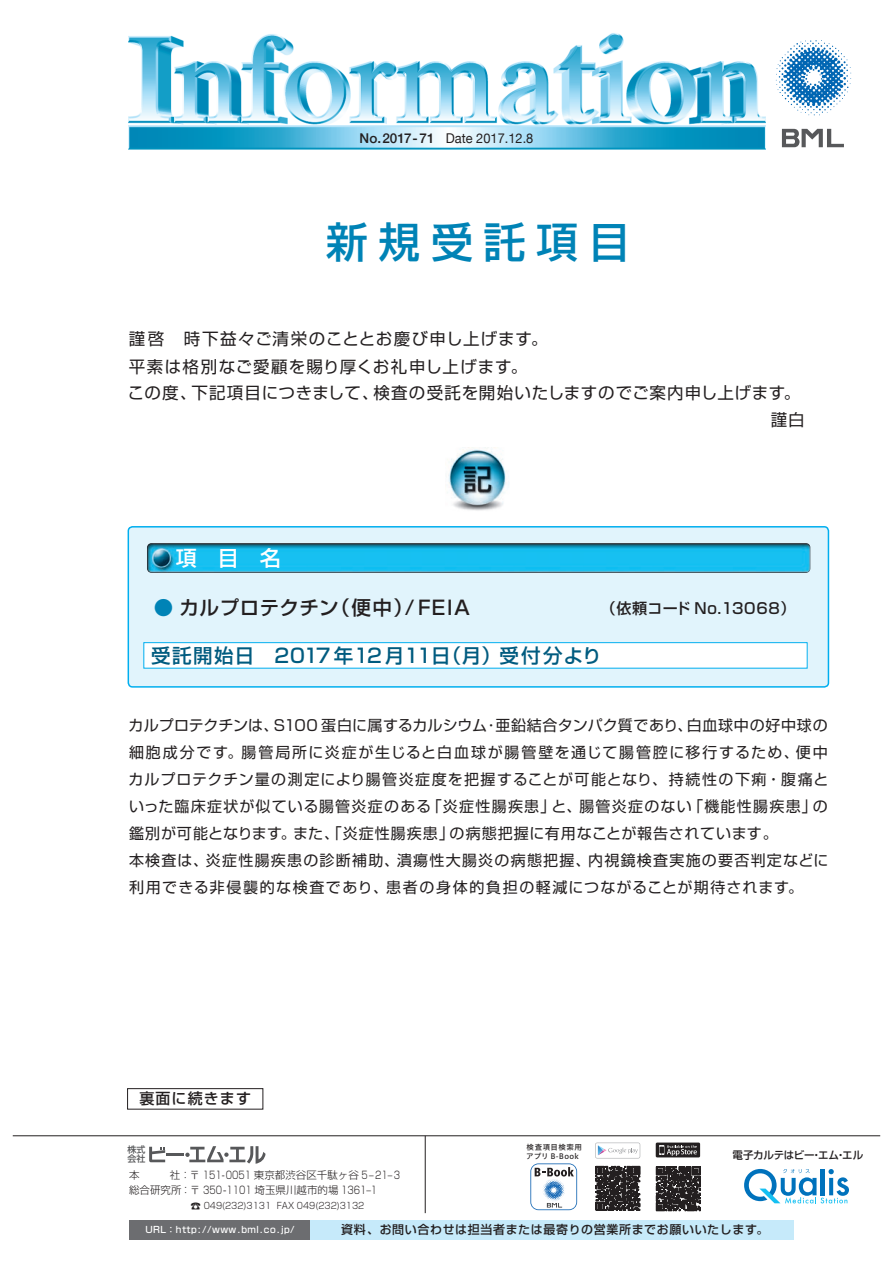
<style>
.page{position:relative;width:893px;height:1263px;background:#fff}
.page>*{position:absolute;margin:0;border:0;box-sizing:border-box;transform-origin:0 0}
.t1{font:500 42px "Shin Go Pro";letter-spacing:.25em;color:#0083b6}
.t2{font:500 21px "Shin Go Pro";color:#fff}
.t3{font:500 19.5px "Shin Go Pro";letter-spacing:.04em;color:#005b7f}
.t4{font:500 19.5px "Shin Go Pro";letter-spacing:.035em;color:#231f20}
.t5{font:16.5px "Shin Go Pro";letter-spacing:.055em;color:#231f20}
.t6{font:15px/27px "Shin Go Pro";letter-spacing:.075em;color:#231f20}
.t7{font:500 15px "Shin Go Pro";letter-spacing:.05em;color:#231f20}
.t8{font:500 15px "Shin Go Pro";letter-spacing:.075em;color:#231f20}
.t9{font:13.5px "Helvetica Neue";color:#231f20;scale:.95 1}
.t10{font:500 12px "Shin Go Pro";letter-spacing:.05em;color:#231f20}
.t11{font:300 10.5px/15px "Shin Go Pro";color:#231f20}
.t12{font:500 10.5px "Shin Go Pro";letter-spacing:-.025em;color:#231f20}
.t13{font:300 9px "Shin Go Pro";color:#231f20;scale:.9 1}
.t14{font:500 9px "Shin Go Pro";letter-spacing:.05em;color:#fff}
.t15{font:500 9px/9.4px "Shin Go Pro";color:#57585a}
.t16{font:7.5px/9px "Hiragino UD Sans Std W5";letter-spacing:.05em;color:#231f20}
.s1{font-weight:500}
.s2{color:#0083b6}
.s3{font-size:10.5px}
</style>
<div class="page">
<img style="left:128px;top:33px;width:663px;height:117px">
<svg style="left:776px;top:40px;width:75px;height:75px"></svg>
<svg style="left:782px;top:129px;width:62px;height:18px"></svg>
<hr style="left:425px;top:1136px;width:1px;height:77px;background:#231f20">
<hr style="left:13px;top:1135px;width:867px;height:1px;background:#231f20">
<div style="left:310px;top:1220px;width:484px;height:19px;background:#c6eafa"></div>
<div style="left:130px;top:1220px;width:180px;height:19px;background:#6c6d70"></div>
<svg style="left:744px;top:1169px;width:105px;height:34px"></svg>
<svg style="left:149px;top:1147px;width:16px;height:15px"></svg>
<hr style="left:166px;top:1153px;width:18px;height:3px;background:#57585a">
<svg style="left:185px;top:1146px;width:81px;height:18px"></svg>
<svg style="left:529px;top:1162px;width:50px;height:50px"></svg>
<svg style="left:530px;top:1163px;width:47px;height:47px"></svg>
<svg style="left:655px;top:1142px;width:45px;height:16px"></svg>
<svg style="left:655px;top:1166px;width:46px;height:46px"></svg>
<svg style="left:656px;top:1167px;width:44px;height:44px;background:#373435"></svg>
<svg style="left:595px;top:1143px;width:45px;height:15px"></svg>
<svg style="left:595px;top:1165px;width:46px;height:46px"></svg>
<svg style="left:596px;top:1166px;width:44px;height:44px;background:#373334"></svg>
<img style="left:447px;top:449px;width:62px;height:62px">
<div style="left:127px;top:1088px;width:136px;height:21px;border:1px solid #231f20"></div>
<div style="left:128px;top:527px;width:700px;height:160px;background:#e1f4fc;border-radius:4px"></div>
<div style="left:128px;top:526px;width:701px;height:162px;border:2px solid #00aeef;border-radius:4px"></div>
<img style="left:147px;top:543px;width:663px;height:30px">
<div style="left:144px;top:643px;width:663px;height:25px;background:#fff"></div>
<div style="left:144px;top:642px;width:663px;height:26px;border:1px solid #00aeef"></div>
<p class="t9" style="left:360px;top:128px;width:184px"><span class="s1">No.2017- 71</span> Date 2017.12.8</p>
<h1 class="t1" style="left:326px;top:207px;width:306px">新規受託項目</h1>
<p class="t5" style="left:129px;top:325px;width:420px">謹啓　時下益々ご清栄のこととお慶び申し上げます。</p>
<p class="t5" style="left:129px;top:353px;width:400px">平素は格別なご愛顧を賜り厚くお礼申し上げます。</p>
<p class="t5" style="left:128px;top:379px;width:674px">この度、下記項目につきまして、検査の受託を開始いたしますのでご案内申し上げます。</p>
<p class="t5" style="left:771px;top:406px;width:35px">謹白</p>
<h2 class="t2" style="left:176px;top:541px;width:106px">項　目　名</h2>
<h3 class="t4" style="left:154px;top:592px;width:318px"><span class="s2">●</span> カルプロテクチン（便中）/ FEIA</h3>
<p class="t7" style="left:601px;top:596px;width:196px">（依頼コード No.13068）</p>
<h3 class="t3" style="left:151px;top:639px;width:452px">受託開始日　2017年12月11日（月）受付分より</h3>
<p class="t6" style="left:129px;top:710px;width:701px">カルプロテクチンは、S100 蛋白に属するカルシウム･亜鉛結合タンパク質であり、白血球中の好中球の細胞成分です。腸管局所に炎症が生じると白血球が腸管壁を通じて腸管腔に移行するため、便中カルプロテクチン量の測定により腸管炎症度を把握することが可能となり、持続性の下痢・腹痛といった臨床症状が似ている腸管炎症のある「炎症性腸疾患」と、腸管炎症のない「機能性腸疾患」の鑑別が可能となります。また、「炎症性腸疾患」の病態把握に有用なことが報告されています。<br>本検査は、炎症性腸疾患の診断補助、潰瘍性大腸炎の病態把握、内視鏡検査実施の要否判定などに利用できる非侵襲的な検査であり、患者の身体的負担の軽減につながることが期待されます。</p>
<p class="t8" style="left:139px;top:1086px;width:113px">裏面に続きます</p>
<p class="t15" style="left:127px;top:1143px;width:19px">株式会社</p>
<p class="t16" style="left:526px;top:1142px;width:57px">検査項目検索用アプリ B-Book</p>
<p class="t11" style="left:129px;top:1166px;width:272px">本 　　 社：〒 151-0051 東京都渋谷区千駄ヶ谷 5–21–3総合研究所：〒 350-1101 埼玉県川越市的場 1361–1</p>
<p class="t13" style="left:191px;top:1198px;width:195px"><span class="s3">☎</span> 049(232)3131　FAX 049(232)3132</p>
<p class="t12" style="left:732px;top:1146px;width:132px">電子カルテはビー・エム・エル</p>
<p class="t14" style="left:145px;top:1222px;width:151px">URL：http://www.bml.co.jp/</p>
<p class="t10" style="left:341px;top:1219px;width:429px">資料、お問い合わせは担当者または最寄りの営業所までお願いいたします。</p>
</div>
